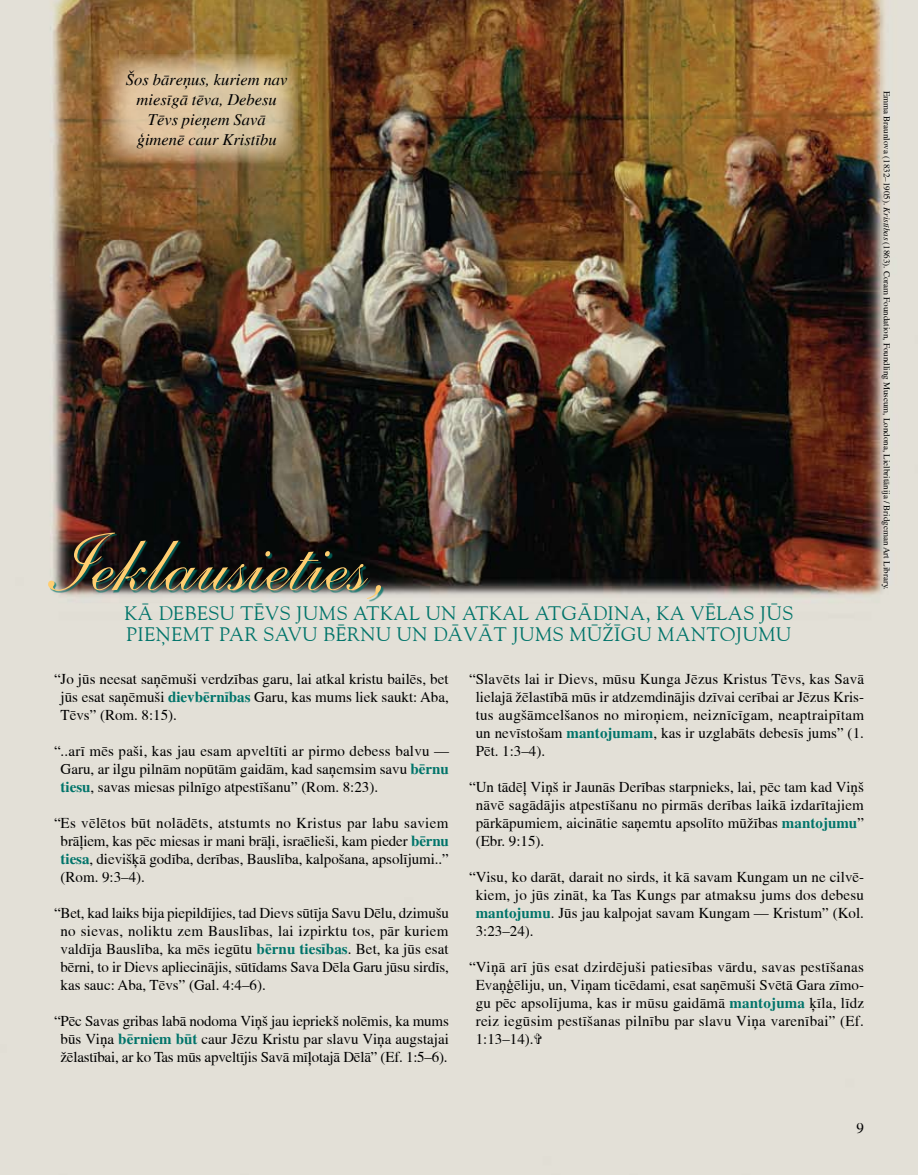
<style>
.page{position:relative;width:918px;height:1175px;background:#fff}
.page>*{position:absolute;margin:0;border:0;box-sizing:border-box;transform-origin:0 0}
.t1{font:82.5px "Rim Shelley Andante Script";color:#ffce71}
.t2{font:19.5px "Rim Goudy";letter-spacing:.025em;color:#00746a}
.t3{font:italic 16.5px/19.8px "Rim Times";color:#000;text-align:center}
.t4{font:15px/18px "Rim Times";color:#000;text-align:justify}
.t5{font:9px "Rim Times";color:#000}
.s1{font-weight:700;color:#00746a}
.s2{font-style:italic}
</style>
<div class="page">
<img style="left:0;top:0;width:918px;height:1174px">
<svg style="left:106px;top:54px;width:192px;height:110px;background:#c8ad85"></svg>
<div style="left:50px;top:534px;width:468px;height:142px;background:#00746a;opacity:.75"></div>
<svg style="left:534px;top:1033px;width:7px;height:11px"></svg>
<p class="t3" style="left:126px;top:70px;width:163px">Ðos bâreòus, kuriem nav miesîgâ tçva, Debesu<br>Tçvs pieòem Savâ ìimenç caur Kristîbu</p>
<h1 class="t1" style="left:32px;top:516px;width:341px">Ieklausieties,</h1>
<h2 class="t2" style="left:124px;top:602px;width:497px">KÂ DEBESU TÇVS JUMS ATKAL UN ATKAL ATGÂDINA</h2>
<h2 class="t2" style="left:646px;top:602px;width:127px">, KA VÇLAS JÛS</h2>
<h2 class="t2" style="left:126px;top:623px;width:107px">PIEÒEMT PAR</h2>
<h2 class="t2" style="left:263px;top:623px;width:99px">SAVU BÇRNU</h2>
<h2 class="t2" style="left:397px;top:623px;width:395px">UN DÂVÂT JUMS MÛÞÎGU MANTOJUMU</h2>
<p class="t4" style="left:61px;top:670px;width:390px;text-indent:-7px">“Jo jûs neesat saòçmuði verdzîbas garu, lai atkal kristu bailçs, bet jûs esat saòçmuði <span class="s1">dievbçrnîbas</span> Garu, kas mums liek saukt: Aba, Tçvs” (Rom. 8:15).</p>
<p class="t4" style="left:61px;top:742px;width:390px;text-indent:-7px">“..arî mçs paði, kas jau esam apveltîti ar pirmo debess balvu — Garu, ar ilgu pilnâm nopûtâm gaidâm, kad saòemsim savu <span class="s1">bçrnu tiesu</span>, savas miesas pilnîgo atpestîðanu” (Rom. 8:23).</p>
<p class="t4" style="left:61px;top:814px;width:390px;text-indent:-7px">“Es vçlçtos bût nolâdçts, atstumts no Kristus par labu saviem brâïiem, kas pçc miesas ir mani brâïi, israçlieði, kam pieder <span class="s1">bçrnu tiesa</span>, dieviðíâ godîba, derîbas, Bauslîba, kalpoðana, apsolîjumi..” (Rom. 9:3–4).</p>
<p class="t4" style="left:61px;top:904px;width:390px;text-indent:-7px">“Bet, kad laiks bija piepildîjies, tad Dievs sûtîja Savu Dçlu, dzimuðu no sievas, noliktu zem Bauslîbas, lai izpirktu tos, pâr kuriem valdîja Bauslîba, ka mçs iegûtu <span class="s1">bçrnu tiesîbas</span>. Bet, ka jûs esat bçrni, to ir Dievs apliecinâjis, sûtîdams Sava Dçla Garu jûsu sirdîs, kas sauc: Aba, Tçvs” (Gal. 4:4–6).</p>
<p class="t4" style="left:54px;top:1012px;width:396px;text-align:center">“Pçc Savas gribas labâ nodoma Viòð jau iepriekð nolçmis, ka mums bûs Viòa <span class="s1">bçrniem bût</span> caur Jçzu Kristu par slavu Viòa augstajai þçlastîbai, ar ko Tas mûs apveltîjis Savâ mîïotajâ Dçlâ” (Ef. 1:5–6).</p>
<p class="t4" style="left:476px;top:670px;width:390px;text-indent:-7px">“Slavçts lai ir Dievs, mûsu Kunga Jçzus Kristus Tçvs, kas Savâ lielajâ þçlastîbâ mûs ir atdzemdinâjis dzîvai cerîbai ar Jçzus Kris&shy;tus augðâmcelðanos no miroòiem, neiznîcîgam, neaptraipîtam un nevîstoðam <span class="s1">mantojumam</span>, kas ir uzglabâts debesîs jums” (1.<br>Pçt. 1:3–4).</p>
<p class="t4" style="left:476px;top:778px;width:390px;text-indent:-7px">“Un tâdçï Viòð ir Jaunâs Derîbas starpnieks, lai, pçc tam kad Viòð nâvç sagâdâjis atpestîðanu no pirmâs derîbas laikâ izdarîtajiem pârkâpumiem, aicinâtie saòemtu apsolîto mûþîbas <span class="s1">mantojumu</span>” (Ebr. 9:15).</p>
<p class="t4" style="left:476px;top:868px;width:390px;text-indent:-7px">“Visu, ko darât, darait no sirds, it kâ savam Kungam un ne cilvç&shy;kiem, jo jûs zinât, ka Tas Kungs par atmaksu jums dos debesu <span class="s1">mantojumu</span>. Jûs jau kalpojat savam Kungam — Kristum” (Kol.<br>3:23–24).</p>
<p class="t4" style="left:476px;top:958px;width:390px;text-indent:-7px">“Viòâ arî jûs esat dzirdçjuði patiesîbas vârdu, savas pestîðanas Evaòìçliju, un, Viòam ticçdami, esat saòçmuði Svçtâ Gara zîmo&shy;gu pçc apsolîjuma, kas ir mûsu gaidâmâ <span class="s1">mantojuma</span> íîla, lîdz reiz iegûsim pestîðanas pilnîbu par slavu Viòa varenîbai” (Ef.<br>1:13–14).</p>
<p class="t5" style="left:892px;top:91px;width:500px;rotate:90deg">Emma Braunlova (1832–1905). <span class="s2">Kristîbas</span> (1863). Coram Foundation, Foundling Museum, Londona, Lielbritânija / Bridgeman Art Library.</p>
<p class="t4" style="left:856px;top:1119px;width:9px">9</p>
</div>
